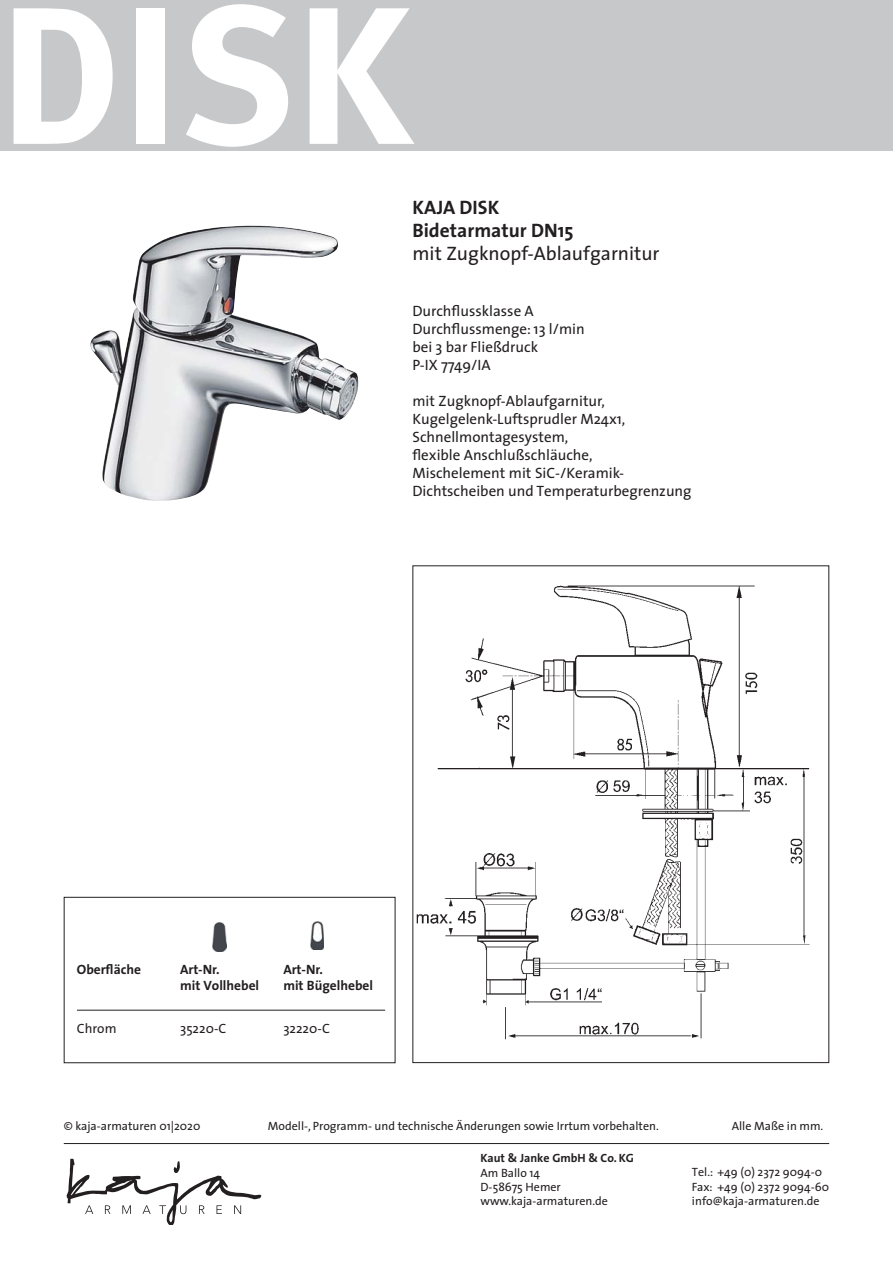
<style>
.page{position:relative;width:893px;height:1263px;background:#fff}
.page>*{position:absolute;margin:0;border:0;box-sizing:border-box;transform-origin:0 0}
.t1{font:700 195px "Meta Pro";color:#fff}
.t2{font:19.5px "The Sans";color:#231f20}
.t3{font:700 19.5px/22.5px "The Sans";color:#231f20}
.t4{font:15px/18px "The Sans";color:#231f20}
.t5{font:700 13.5px/16.2px "The Sans";color:#231f20}
.t6{font:13.5px "The Sans";color:#231f20}
.t7{font:12px/14.4px "The Sans";color:#231f20}
.t8{font:700 12px "The Sans";color:#231f20}
</style>
<div class="page">
<svg style="left:67px;top:1159px;width:194px;height:66px"></svg>
<hr style="left:64px;top:1143px;width:765px;height:1px;background:#231f20">
<div style="left:0;top:0;width:893px;height:151px;background:#c6c8ca"></div>
<img style="left:416px;top:585px;width:393px;height:455px">
<img style="left:90px;top:225px;width:268px;height:276px">
<img style="left:212px;top:922px;width:14px;height:29px">
<img style="left:310px;top:921px;width:14px;height:29px">
<div style="left:64px;top:897px;width:331px;height:166px;border:1px solid #231f20"></div>
<hr style="left:77px;top:1010px;width:308px;height:1px;background:#231f20">
<h1 class="t1" style="left:-1px;top:-38px;width:414px">DISK</h1>
<h2 class="t3" style="left:412px;top:197px;width:162px">KAJA DISK<br>Bidetarmatur DN15</h2>
<h2 class="t2" style="left:412px;top:245px;width:249px">mit Zugknopf-Ablaufgarnitur</h2>
<p class="t4" style="left:412px;top:303px;width:174px">Durchflussklasse A<br>Durchflussmenge: 13 l/min bei 3 bar Fließdruck<br>P-IX 7749/IA</p>
<p class="t4" style="left:412px;top:393px;width:281px">mit Zugknopf-Ablaufgarnitur, Kugelgelenk-Luftsprudler M24x1, Schnellmontagesystem,<br>flexible Anschlußschläuche,<br>Mischelement mit SiC-/Keramik-Dichtscheiben und Temperaturbegrenzung</p>
<p class="t5" style="left:77px;top:962px;width:66px">Oberfläche</p>
<p class="t5" style="left:180px;top:962px;width:81px">Art-Nr.<br>mit Vollhebel</p>
<p class="t5" style="left:283px;top:962px;width:91px">Art-Nr.<br>mit Bügelhebel</p>
<p class="t6" style="left:77px;top:1023px;width:41px">Chrom</p>
<p class="t6" style="left:180px;top:1023px;width:48px">35220-C</p>
<p class="t6" style="left:283px;top:1023px;width:48px">32220-C</p>
<p class="t7" style="left:64px;top:1119px;width:138px">© kaja-armaturen 01|2020</p>
<p class="t7" style="left:268px;top:1119px;width:392px">Modell-, Programm- und technische Änderungen sowie Irrtum vorbehalten.</p>
<p class="t7" style="left:732px;top:1119px;width:93px">Alle Maße in mm.</p>
<p class="t7" style="left:692px;top:1166px;width:139px">Tel.: +49 (0) 2372 9094-0<br>Fax: +49 (0) 2372 9094-60 info@kaja-armaturen.de</p>
<p class="t8" style="left:480px;top:1152px;width:155px">Kaut &amp; Janke GmbH &amp; Co. KG</p>
<p class="t7" style="left:480px;top:1166px;width:129px">Am Ballo 14<br>D-58675 Hemer www.kaja-armaturen.de</p>
</div>
